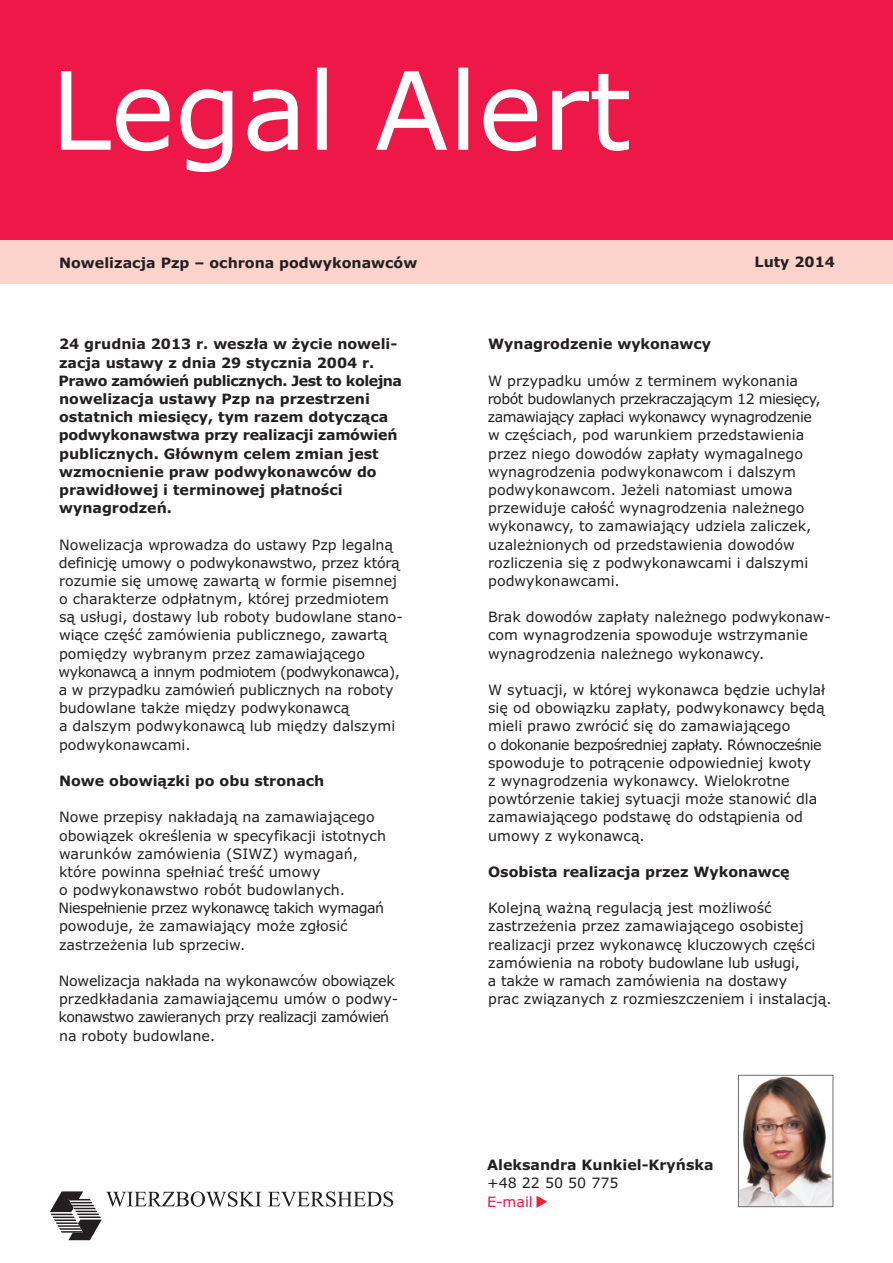
<style>
.page{position:relative;width:893px;height:1263px;background:#fff}
.page>*{position:absolute;margin:0;border:0;box-sizing:border-box;transform-origin:0 0}
.t1{font:14.25px/18.1px "Verdana";color:#231f20}
.t2{font:700 14.25px/18.1px "Verdana";color:#231f20}
.t3{font:14.25px/18.1px "Verdana";letter-spacing:-.02em;color:#231f20}
.s1{color:#ed1748}
.s2{color:#ed213a}
</style>
<div class="page">
<img style="left:740px;top:1077px;width:91px;height:128px">
<div style="left:0;top:0;width:893px;height:240px;background:#ed1748"></div>
<svg style="left:61px;top:68px;width:568px;height:104px"></svg>
<div style="left:0;top:240px;width:893px;height:44px;background:#fbd3ca"></div>
<svg style="left:50px;top:1191px;width:211px;height:49px"></svg>
<svg style="left:268px;top:1191px;width:125px;height:16px"></svg>
<div style="left:738px;top:1075px;width:95px;height:132px;border:1px solid #6c6d70"></div>
<p class="t2" style="left:59px;top:255px;width:360px">Nowelizacja Pzp – ochrona podwykonawców</p>
<p class="t2" style="left:755px;top:254px;width:82px">Luty 2014</p>
<p class="t2" style="left:59px;top:336px;width:345px">24 grudnia 2013 r. wesz³a w ¿ycie noweli&shy;zacja ustawy z dnia 29 stycznia 2004 r.<br>Prawo zamówieñ publicznych. Jest to kolejna nowelizacja ustawy Pzp na przestrzeni ostatnich miesiêcy, tym razem dotycz¹ca podwykonawstwa przy realizacji zamówieñ publicznych. G³ównym celem zmian jest wzmocnienie praw podwykonawców do prawid³owej i terminowej p³atnoœci wynagrodzeñ.</p>
<p class="t1" style="left:59px;top:536px;width:346px">Nowelizacja wprowadza do ustawy Pzp legaln¹ definicjê umowy o podwykonawstwo, przez któr¹ rozumie siê umowê zawart¹ w formie pisemnej o charakterze odp³atnym, której przedmiotem s¹ us³ugi, dostawy lub roboty budowlane stano&shy;wi¹ce czêœæ zamówienia publicznego, zawart¹ pomiêdzy wybranym przez zamawiaj¹cego wykonawc¹ a innym podmiotem (podwykonawca), a w przypadku zamówieñ publicznych na roboty budowlane tak¿e miêdzy podwykonawc¹<br>a dalszym podwykonawc¹ lub miêdzy dalszymi podwykonawcami.</p>
<p class="t2" style="left:59px;top:773px;width:267px">Nowe obowi¹zki po obu stronach</p>
<p class="t1" style="left:59px;top:809px;width:329px">Nowe przepisy nak³adaj¹ na zamawiaj¹cego obowi¹zek okreœlenia w specyfikacji istotnych warunków zamówienia (SIWZ) wymagañ, które powinna spe³niaæ treœæ umowy<br>o podwykonawstwo robót budowlanych.<br>Niespe³nienie przez wykonawcê takich wymagañ powoduje, ¿e zamawiaj¹cy mo¿e zg³osiæ zastrze¿enia lub sprzeciw.</p>
<p class="t3" style="left:59px;top:973px;width:341px">Nowelizacja nak³ada na wykonawców obowi¹zek przedk³adania zamawiaj¹cemu umów o podwy&shy;konawstwo zawieranych przy realizacji zamówieñ na roboty budowlane.</p>
<p class="t2" style="left:488px;top:336px;width:225px">Wynagrodzenie wykonawcy</p>
<p class="t1" style="left:488px;top:373px;width:334px">W przypadku umów z terminem wykonania robót budowlanych przekraczaj¹cym 12 miesiêcy, zamawiaj¹cy zap³aci wykonawcy wynagrodzenie w czêœciach, pod warunkiem przedstawienia przez niego dowodów zap³aty wymagalnego wynagrodzenia podwykonawcom i dalszym podwykonawcom. Je¿eli natomiast umowa przewiduje ca³oœæ wynagrodzenia nale¿nego wykonawcy, to zamawiaj¹cy udziela zaliczek, uzale¿nionych od przedstawienia dowodów rozliczenia siê z podwykonawcami i dalszymi podwykonawcami.</p>
<p class="t1" style="left:488px;top:609px;width:344px">Brak dowodów zap³aty nale¿nego podwykonaw&shy;com wynagrodzenia spowoduje wstrzymanie wynagrodzenia nale¿nego wykonawcy.</p>
<p class="t1" style="left:488px;top:682px;width:339px">W sytuacji, w której wykonawca bêdzie uchyla³ siê od obowi¹zku zap³aty, podwykonawcy bêd¹ mieli prawo zwróciæ siê do zamawiaj¹cego<br>o dokonanie bezpoœredniej zap³aty. Równoczeœnie spowoduje to potr¹cenie odpowiedniej kwoty<br>z wynagrodzenia wykonawcy. Wielokrotne powtórzenie takiej sytuacji mo¿e stanowiæ dla zamawiaj¹cego podstawê do odst¹pienia od umowy z wykonawc¹.</p>
<p class="t2" style="left:488px;top:864px;width:303px">Osobista realizacja przez Wykonawcê</p>
<p class="t1" style="left:488px;top:900px;width:345px">Kolejn¹ wa¿n¹ regulacj¹ jest mo¿liwoœæ zastrze¿enia przez zamawiaj¹cego osobistej realizacji przez wykonawcê kluczowych czêœci zamówienia na roboty budowlane lub us³ugi,<br>a tak¿e w ramach zamówienia na dostawy<br>prac zwi¹zanych z rozmieszczeniem i instalacj¹.</p>
<p class="t2" style="left:487px;top:1157px;width:228px">Aleksandra Kunkiel-Kryñska</p>
<p class="t1" style="left:487px;top:1175px;width:133px">+48 22 50 50 775<br><span class="s1">E-mail</span> <span class="s2">◆</span></p>
</div>
